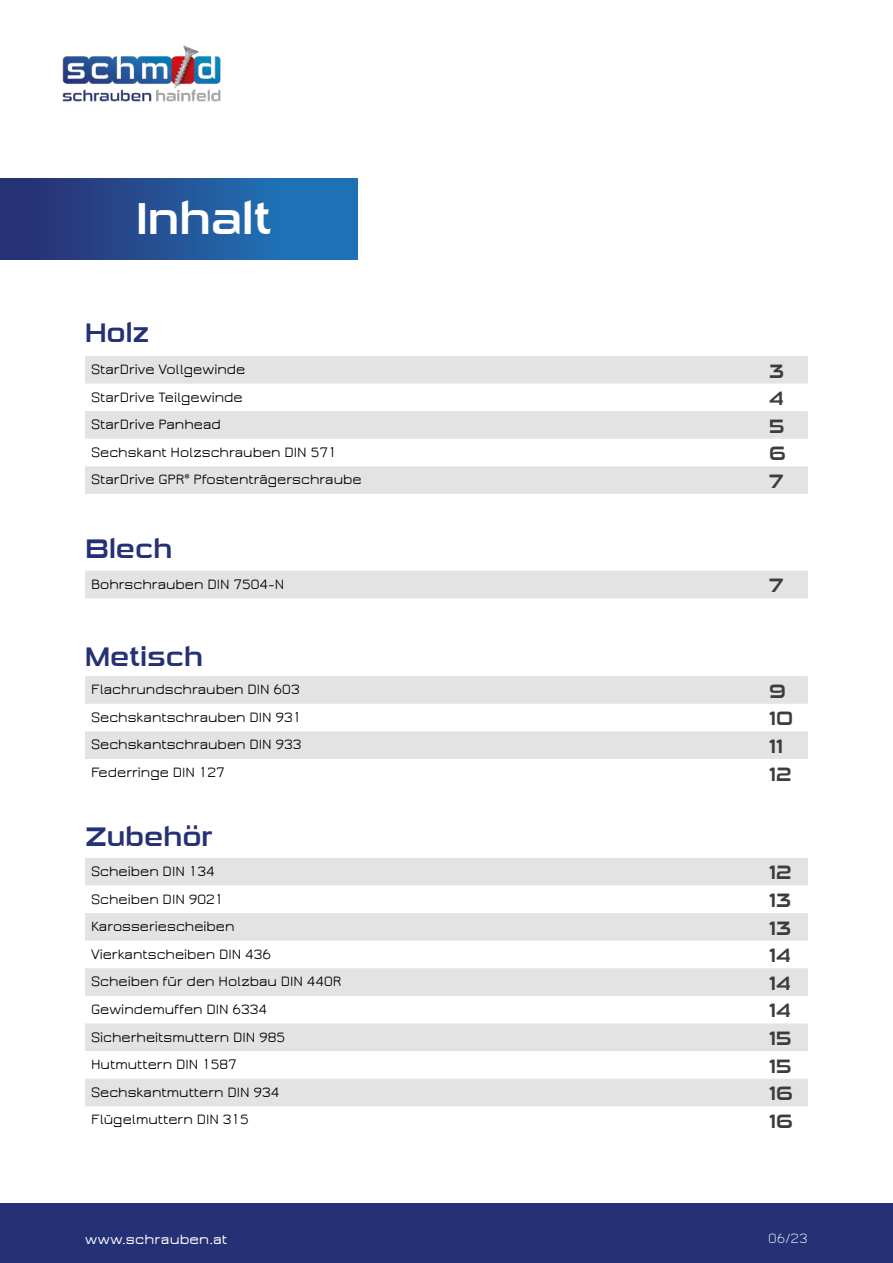
<style>
.page{position:relative;width:893px;height:1263px;background:#fff}
.page>*{position:absolute;margin:0;border:0;box-sizing:border-box;transform-origin:0 0}
.t1{font:45px "Sui Generis Rg SSH";color:#fff}
.t2{font:27px "Sui Generis Rg SSH";letter-spacing:.005em;color:#253175}
.t3{font:19.5px "Sui Generis Rg SSH";color:#3c3c3b}
.t4{font:500 15px "Jura";color:#000}
.t5{font:600 15px "Jura";letter-spacing:.005em;color:#fff}
.t6{font:300 15px "Jura";color:#fff}
</style>
<div class="page">
<div style="left:0;top:1203px;width:893px;height:60px;background:#253175"></div>
<img style="left:62px;top:45px;width:159px;height:57px">
<div style="left:0;top:179px;width:357px;height:81px;background:linear-gradient(to right,#282d70,#1f7cc0)"></div>
<svg style="left:85px;top:356px;width:723px;height:138px;fill:#e3e3e4"></svg>
<div style="left:85px;top:571px;width:723px;height:27px;background:#e3e3e4"></div>
<svg style="left:85px;top:676px;width:723px;height:83px;fill:#e3e3e4"></svg>
<svg style="left:85px;top:858px;width:723px;height:248px;fill:#e3e3e4"></svg>
<h1 class="t1" style="left:136px;top:192px;width:136px">Inhalt</h1>
<h2 class="t2" style="left:85px;top:317px;width:66px">Holz</h2>
<p class="t4" style="left:91px;top:362px;width:156px">StarDrive Vollgewinde</p>
<h3 class="t3" style="left:769px;top:359px;width:16px">3</h3>
<p class="t4" style="left:91px;top:389px;width:153px">StarDrive Teilgewinde</p>
<h3 class="t3" style="left:769px;top:387px;width:16px">4</h3>
<p class="t4" style="left:91px;top:417px;width:131px">StarDrive Panhead</p>
<h3 class="t3" style="left:769px;top:415px;width:17px">5</h3>
<p class="t4" style="left:91px;top:445px;width:247px">Sechskant Holzschrauben DIN 571</p>
<h3 class="t3" style="left:769px;top:442px;width:18px">6</h3>
<p class="t4" style="left:91px;top:472px;width:272px">StarDrive GPR<sup>®</sup> Pfostenträgerschraube</p>
<h3 class="t3" style="left:769px;top:470px;width:16px">7</h3>
<h2 class="t2" style="left:86px;top:533px;width:88px">Blech</h2>
<p class="t4" style="left:91px;top:577px;width:195px">Bohrschrauben DIN 7504-N</p>
<h3 class="t3" style="left:769px;top:574px;width:16px">7</h3>
<h2 class="t2" style="left:85px;top:641px;width:119px">Metisch</h2>
<p class="t4" style="left:91px;top:682px;width:210px">Flachrundschrauben DIN 603</p>
<h3 class="t3" style="left:769px;top:680px;width:18px">9</h3>
<p class="t4" style="left:91px;top:710px;width:212px">Sechskantschrauben DIN 931</p>
<h3 class="t3" style="left:769px;top:707px;width:25px">10</h3>
<p class="t4" style="left:91px;top:737px;width:212px">Sechskantschrauben DIN 933</p>
<h3 class="t3" style="left:769px;top:735px;width:15px">11</h3>
<p class="t4" style="left:91px;top:765px;width:135px">Federringe DIN 127</p>
<h3 class="t3" style="left:769px;top:762px;width:24px">12</h3>
<h2 class="t2" style="left:86px;top:821px;width:129px">Zubehör</h2>
<p class="t4" style="left:91px;top:864px;width:125px">Scheiben DIN 134</p>
<h3 class="t3" style="left:769px;top:861px;width:24px">12</h3>
<p class="t4" style="left:91px;top:891px;width:134px">Scheiben DIN 9021</p>
<h3 class="t3" style="left:769px;top:889px;width:23px">13</h3>
<p class="t4" style="left:91px;top:919px;width:145px">Karosseriescheiben</p>
<h3 class="t3" style="left:769px;top:916px;width:23px">13</h3>
<p class="t4" style="left:91px;top:947px;width:182px">Vierkantscheiben DIN 436</p>
<h3 class="t3" style="left:769px;top:944px;width:23px">14</h3>
<p class="t4" style="left:91px;top:974px;width:252px">Scheiben für den Holzbau DIN 440R</p>
<h3 class="t3" style="left:769px;top:972px;width:23px">14</h3>
<p class="t4" style="left:91px;top:1002px;width:178px">Gewindemuffen DIN 6334</p>
<h3 class="t3" style="left:769px;top:999px;width:23px">14</h3>
<p class="t4" style="left:91px;top:1029px;width:196px">Sicherheitsmuttern DIN 985</p>
<h3 class="t3" style="left:769px;top:1027px;width:24px">15</h3>
<p class="t4" style="left:91px;top:1057px;width:147px">Hutmuttern DIN 1587</p>
<h3 class="t3" style="left:769px;top:1054px;width:24px">15</h3>
<p class="t4" style="left:91px;top:1085px;width:190px">Sechskantmuttern DIN 934</p>
<h3 class="t3" style="left:769px;top:1082px;width:25px">16</h3>
<p class="t4" style="left:91px;top:1112px;width:159px">Flügelmuttern DIN 315</p>
<h3 class="t3" style="left:769px;top:1110px;width:25px">16</h3>
<p class="t5" style="left:85px;top:1232px;width:144px">www.schrauben.at</p>
<p class="t6" style="left:768px;top:1230px;width:41px">06/23</p>
</div>
